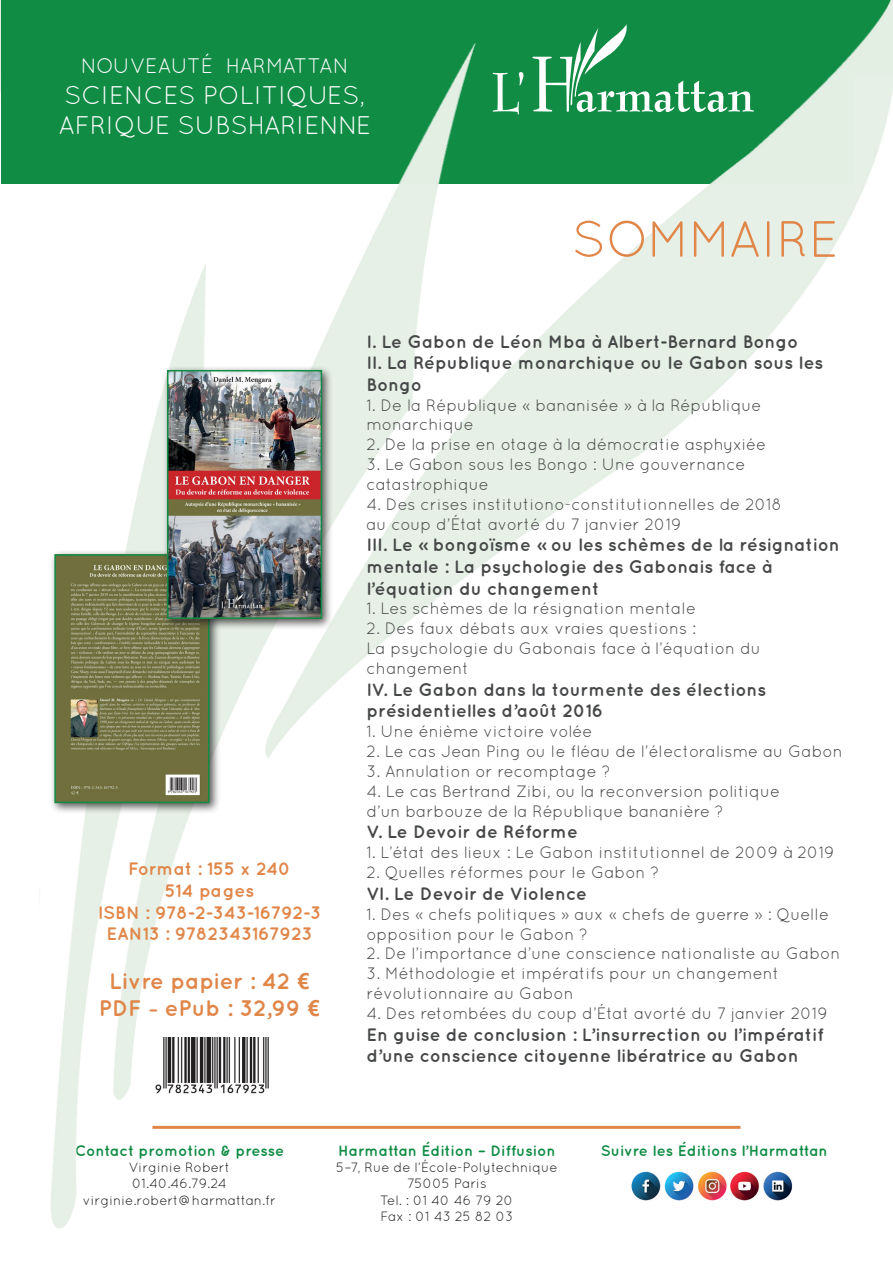
<style>
.page{position:relative;width:893px;height:1263px;background:#fff}
.page>*{position:absolute;margin:0;border:0;box-sizing:border-box;transform-origin:0 0}
.t1{font:51px "Quicksand";color:#e08649}
.t2{font:25.5px/30.6px "Quicksand";color:#fff}
.t3{font:700 22.5px "Quicksand";color:#e08649}
.t4{font:21px "Quicksand";letter-spacing:-.03em;color:#fff}
.t5{font:700 18px/21.6px "Quicksand";color:#464748}
.t6{font:700 18px "Quicksand";color:#e08649}
.t7{font:16.5px/19.8px "Quicksand";color:#464748}
.t8{font:700 15px "Quicksand";color:#108c44}
.t9{font:13.5px/16.2px "Quicksand";color:#231f20;text-align:center}
.s1{font-family:"Gadugi"}
.s2{font-size:18px}
</style>
<div class="page">
<div style="left:1px;top:0;width:853px;height:184px;background:#108c44"></div>
<img style="left:39px;top:0;width:854px;height:1228px">
<div style="left:49px;top:549px;width:172px;height:265px;background:#231f20;opacity:.75"></div>
<img style="left:57px;top:557px;width:150px;height:243px">
<div style="left:54px;top:554px;width:156px;height:249px;border:2px solid #108c44"></div>
<img style="left:152px;top:1038px;width:123px;height:56px">
<div style="left:162px;top:365px;width:171px;height:265px;background:#231f20;opacity:.75"></div>
<img style="left:170px;top:373px;width:149px;height:243px">
<div style="left:167px;top:370px;width:155px;height:249px;border:2px solid #108c44"></div>
<p class="t4" style="left:81px;top:54px;width:269px">NOUVEAUTÉ HARMATTAN</p>
<p class="t2" style="left:58px;top:79px;width:314px">SCIENCES POLITIQUES,<br>AFRIQUE SUBSHARIENNE</p>
<p class="t1" style="left:572px;top:210px;width:269px">SOMMAIRE</p>
<p class="t6" style="left:128px;top:858px;width:164px">Format : 155 x 240</p>
<p class="t6" style="left:165px;top:880px;width:91px">514 pages</p>
<p class="t6" style="left:98px;top:901px;width:225px">ISBN : 978-2-343-16792-3</p>
<p class="t6" style="left:106px;top:923px;width:208px">EAN13 : 9782343167923</p>
<p class="t3" style="left:109px;top:967px;width:202px">Livre papier : 42 <span class="s1">€</span></p>
<p class="t3" style="left:99px;top:994px;width:223px">PDF <span class="s2">–</span> ePub : 32,99 <span class="s1">€</span></p>
<p class="t5" style="left:366px;top:330px;width:433px">I. Le Gabon de Léon Mba à Albert-Bernard Bongo</p>
<p class="t5" style="left:366px;top:352px;width:458px">II. La République monarchique ou le Gabon sous les<br>Bongo</p>
<p class="t7" style="left:366px;top:395px;width:397px">1. De la République « bananisée » à la République monarchique</p>
<p class="t7" style="left:366px;top:434px;width:401px">2. De la prise en otage à la démocratie asphyxiée</p>
<p class="t7" style="left:366px;top:454px;width:380px">3. Le Gabon sous les Bongo : Une gouvernance catastrophique</p>
<p class="t7" style="left:366px;top:494px;width:417px">4. Des crises institutiono-constitutionnelles de 2018</p>
<p class="t7" style="left:366px;top:514px;width:317px">au coup d’État avorté du 7 janvier 2019</p>
<p class="t5" style="left:366px;top:534px;width:475px">III. Le « bongoïsme » ou les schèmes de la résignation mentale : La psychologie des Gabonais face à l’équation du changement</p>
<p class="t7" style="left:366px;top:599px;width:331px">1. Les schèmes de la résignation mentale</p>
<p class="t7" style="left:366px;top:618px;width:331px">2. Des faux débats aux vraies questions :</p>
<p class="t7" style="left:366px;top:638px;width:396px;line-height:20.2px">La psychologie du Gabonais face à l’équation du changement</p>
<p class="t5" style="left:366px;top:678px;width:401px">IV. Le Gabon dans la tourmente des élections présidentielles d’août 2016</p>
<p class="t7" style="left:366px;top:721px;width:228px">1. Une énième victoire volée</p>
<p class="t7" style="left:366px;top:741px;width:478px">2. Le cas Jean Ping ou le fléau de l’électoralisme au Gabon</p>
<p class="t7" style="left:366px;top:761px;width:246px">3. Annulation or recomptage ?</p>
<p class="t7" style="left:366px;top:781px;width:415px">4. Le cas Bertrand Zibi, ou la reconversion politique</p>
<p class="t7" style="left:366px;top:801px;width:359px">d’un barbouze de la République bananière ?</p>
<p class="t5" style="left:366px;top:821px;width:213px">V. Le Devoir de Réforme</p>
<p class="t7" style="left:366px;top:842px;width:470px">1. L’état des lieux : Le Gabon institutionnel de 2009 à 2019</p>
<p class="t7" style="left:366px;top:863px;width:294px">2. Quelles réformes pour le Gabon ?</p>
<p class="t5" style="left:366px;top:882px;width:222px">VI. Le Devoir de Violence</p>
<p class="t7" style="left:366px;top:904px;width:464px">1. Des « chefs politiques » aux « chefs de guerre » : Quelle opposition pour le Gabon ?</p>
<p class="t7" style="left:366px;top:944px;width:475px">2. De l’importance d’une conscience nationaliste au Gabon</p>
<p class="t7" style="left:366px;top:963px;width:414px;line-height:20.2px">3. Méthodologie et impératifs pour un changement révolutionnaire au Gabon</p>
<p class="t7" style="left:366px;top:1003px;width:463px">4. Des retombées du coup d’État avorté du 7 janvier 2019</p>
<p class="t5" style="left:366px;top:1023px;width:459px">En guise de conclusion : L’insurrection ou l’impératif d’une conscience citoyenne libératrice au Gabon</p>
<p class="t8" style="left:75px;top:1142px;width:211px">Contact promotion &amp; presse</p>
<p class="t9" style="left:83px;top:1159px;width:195px">Virginie Robert<br>01.40.46.79.24 virginie.robert@harmattan.fr</p>
<p class="t8" style="left:338px;top:1142px;width:219px">Harmattan Édition – Diffusion</p>
<p class="t9" style="left:336px;top:1159px;width:223px">5–7, Rue de l’École-Polytechnique<br>75005 Paris<br>Tel. : 01 40 46 79 20<br>Fax : 01 43 25 82 03</p>
<p class="t8" style="left:601px;top:1142px;width:228px">Suivre les Éditions l’Harmattan</p>
</div>
